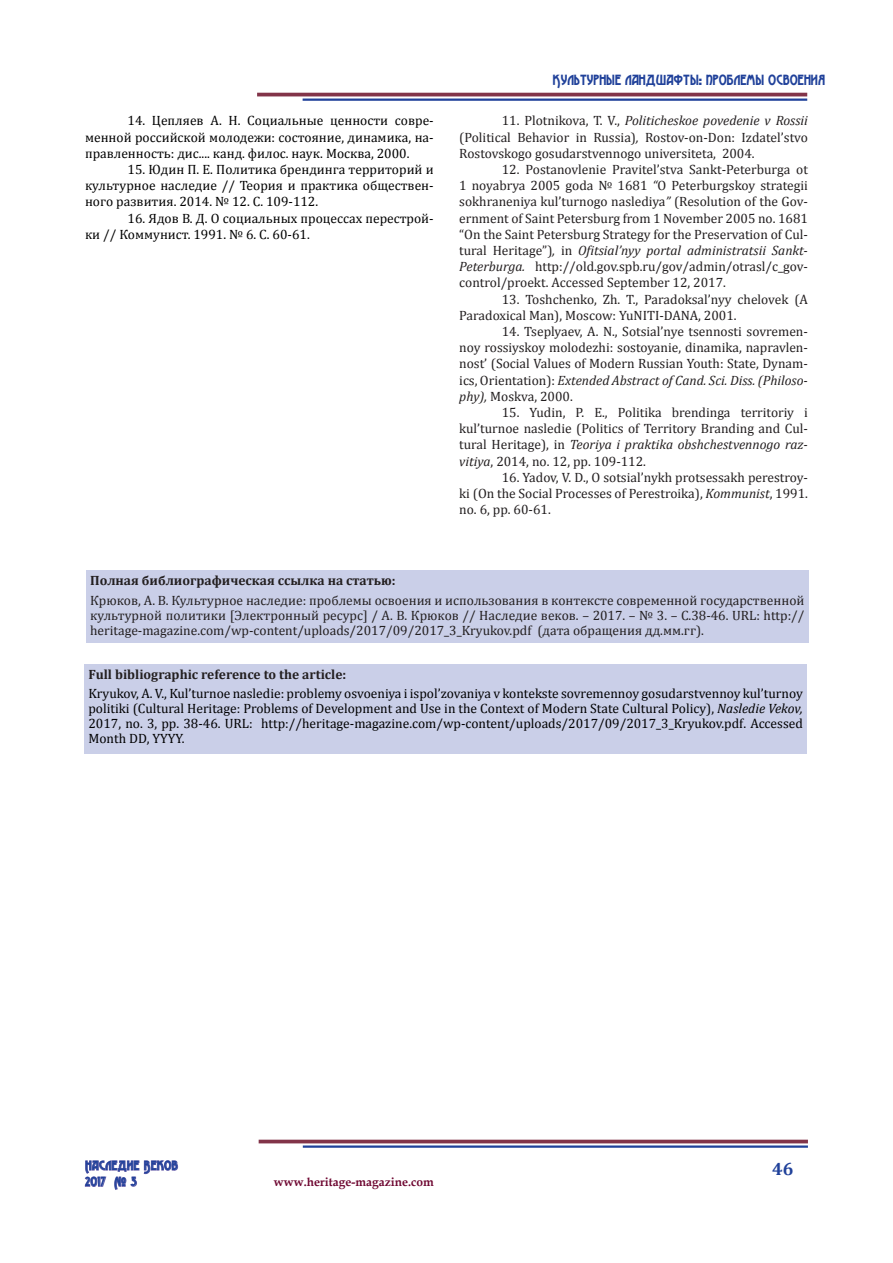
<style>
.page{position:relative;width:893px;height:1263px;background:#fff}
.page>*{position:absolute;margin:0;border:0;box-sizing:border-box;transform-origin:0 0}
.t1{font:700 18px "Cambria";color:#20419a}
.t2{font:15px "Advokat Modern";color:#20419a}
.t3{font:13.5px/16.2px "Cambria";color:#231f20;text-align:justify}
.t4{font:13.5px/16.2px "Cambria";color:#000001;text-align:justify}
.t5{font:700 13.5px "Cambria";color:#231f20}
.t6{font:13.5px/16.2px "Advokat Modern";letter-spacing:.03em;color:#20419a}
.t7{font:700 12px "Book Antiqua";color:#6e0731}
.s1{font-style:italic}
</style>
<div class="page">
<div style="left:86px;top:570px;width:723px;height:73px;background:#cacfe8"></div>
<div style="left:84px;top:664px;width:723px;height:89px;background:#cacfe8"></div>
<hr style="left:259px;top:1140px;width:549px;height:3px;background:#823449">
<hr style="left:303px;top:1145px;width:505px;height:3px;background:#20419a">
<svg style="left:85px;top:1160px;width:93px;height:30px"></svg>
<hr style="left:257px;top:93px;width:550px;height:3px;background:#823449">
<hr style="left:303px;top:99px;width:504px;height:2px;background:#20419a">
<p class="t4" style="left:85px;top:113px;width:350px;text-indent:43px">14. Цепляев А. Н. Социальные ценности совре&shy;менной российской молодежи: состояние, динамика, на&shy;правленность: дис.... канд. филос. наук. Москва, 2000.</p>
<p class="t4" style="left:85px;top:161px;width:350px;text-indent:43px">15. Юдин П. Е. Политика брендинга территорий и культурное наследие // Теория и практика обществен&shy;ного развития. 2014. № 12. С. 109-112.</p>
<p class="t4" style="left:85px;top:210px;width:350px;text-indent:43px">16. Ядов В. Д. О социальных процессах перестрой&shy;ки // Коммунист. 1991. № 6. С. 60-61.</p>
<p class="t2" style="left:552px;top:72px;width:274px">Культурные ландшафты: проблемы освоения</p>
<p class="t3" style="left:459px;top:113px;width:350px;text-indent:43px">11. Plotnikova, T. V., <span class="s1">Politicheskoe povedenie v Rossii </span>(Political Behavior in Russia)<span class="s1">,</span> Rostov-on-Don: Izdatel’stvo Rostovskogo gosudarstvennogo universiteta, 2004.</p>
<p class="t3" style="left:459px;top:161px;width:350px;text-indent:43px">12. Postanovlenie Pravitel’stva Sankt-Peterburga ot 1 noyabrya 2005 goda № 1681 <span class="s1">“</span>O Peterburgskoy strategii sokhraneniya kul’turnogo naslediya<span class="s1">”</span> (Resolution of the Gov&shy;ernment of Saint Petersburg from 1 November 2005 no. 1681 “On the Saint Petersburg Strategy for the Preservation of Cul&shy;tural Heritage”)<span class="s1">,</span> in <span class="s1">Ofitsial’nyy portal administratsii Sankt-Peterburga.</span> http://old.gov.spb.ru/gov/admin/otrasl/c_gov&shy;control/proekt. Accessed September 12, 2017.</p>
<p class="t3" style="left:459px;top:291px;width:350px;text-indent:43px">13. Toshchenko, Zh. T., Paradoksal’nyy chelovek (A<br>Paradoxical Man), Moscow: YuNITI-DANA, 2001.</p>
<p class="t3" style="left:459px;top:323px;width:350px;text-indent:43px">14. Tseplyaev, A. N., Sotsial’nye tsennosti sovremen&shy;noy rossiyskoy molodezhi: sostoyanie, dinamika, napravlen&shy;nost’ (Social Values of Modern Russian Youth: State, Dynam&shy;ics, Orientation): <span class="s1">Extended Abstract of Cand. Sci. Diss. (Philoso&shy;phy),</span> Moskva, 2000.</p>
<p class="t3" style="left:459px;top:404px;width:350px;text-indent:43px">15. Yudin, P. E., Politika brendinga territoriy i kul’turnoe nasledie (Politics of Territory Branding and Cul&shy;tural Heritage), in <span class="s1">Teoriya i praktika obshchestvennogo raz&shy;vitiya</span>, 2014, no. 12, pp. 109-112.</p>
<p class="t3" style="left:459px;top:469px;width:350px;text-indent:43px">16. Yadov, V. D., O sotsial’nykh protsessakh perestroy&shy;ki (On the Social Processes of Perestroika), <span class="s1">Kommunist</span>, 1991. no. 6, pp. 60-61.</p>
<p class="t5" style="left:90px;top:571px;width:307px">Полная библиографическая ссылка на статью:</p>
<p class="t3" style="left:90px;top:592px;width:716px;line-height:15px">Крюков, А. В. Культурное наследие: проблемы освоения и использования в контексте современной государственной культурной политики [Электронный ресурс] / А. В. Крюков // Наследие веков. – 2017. – № 3. – С.38-46. URL: http:// heritage-magazine.com/wp-content/uploads/2017/09/2017_3_Kryukov.pdf (дата обращения дд.мм.гг).</p>
<p class="t5" style="left:88px;top:665px;width:259px">Full bibliographic reference to the article:</p>
<p class="t4" style="left:88px;top:686px;width:716px;line-height:15px">Kryukov, A. V., Kul’turnoe nasledie: problemy osvoeniya i ispol’zovaniya v kontekste sovremennoy gosudarstvennoy kul’turnoy politiki (Cultural Heritage: Problems of Development and Use in the Context of Modern State Cultural Policy), <span class="s1">Nasledie Vekov, </span>2017, no. 3, pp. 38-46. URL: http://heritage-magazine.com/wp-content/uploads/2017/09/2017_3_Kryukov.pdf. Accessed Month DD, YYYY.</p>
<p class="t6" style="left:85px;top:1158px;width:95px">Наследие Веков<br>2017 № 3</p>
<p class="t7" style="left:274px;top:1174px;width:161px">www.heritage-magazine.com</p>
<h1 class="t1" style="left:772px;top:1156px;width:23px">46</h1>
</div>
